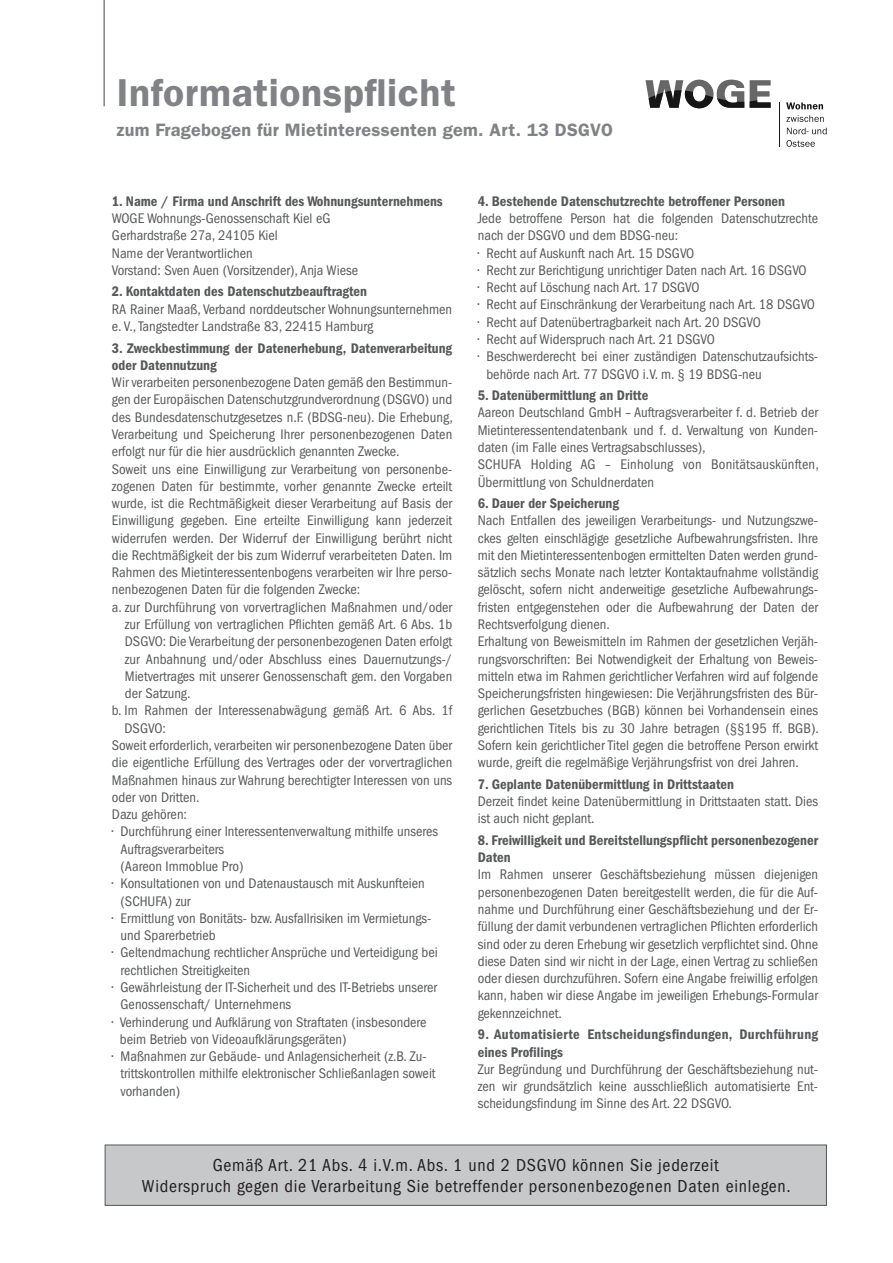
<style>
.page{position:relative;width:893px;height:1263px;background:#fff}
.page>*{position:absolute;margin:0;border:0;box-sizing:border-box;transform-origin:0 0}
.t1{font:600 39px "ITC Franklin Gothic Std";letter-spacing:.015em;color:#808285}
.t2{font:condensed 18px/21.6px "ITC Franklin Gothic Std";letter-spacing:.04em;color:#231f20;text-align:center}
.t3{font:600 18px "ITC Franklin Gothic Std";letter-spacing:.015em;color:#808285}
.t4{font:condensed 14.4px/17.2px "ITC Franklin Gothic Std";color:#57585a}
.t5{font:14.4px/17.2px "ITC Franklin Gothic Std Dm Cd";color:#57585a}
.t6{font:14.4px/17.2px "ITC Franklin Gothic Std Dm Cd";letter-spacing:.02em;color:#57585a}
</style>
<div class="page">
<div style="left:105px;top:1145px;width:721px;height:60px;background:#c7c8ca"></div>
<div style="left:105px;top:1145px;width:722px;height:60px;border:1px solid #57585a"></div>
<svg style="left:645px;top:79px;width:99px;height:29px"></svg>
<svg style="left:750px;top:80px;width:21px;height:28px"></svg>
<svg style="left:786px;top:140px;width:29px;height:7px"></svg>
<svg style="left:787px;top:128px;width:40px;height:6px"></svg>
<svg style="left:786px;top:115px;width:38px;height:7px"></svg>
<svg style="left:786px;top:102px;width:37px;height:7px"></svg>
<hr style="left:779px;top:102px;width:1px;height:45px;background:#151515">
<hr style="left:103px;top:0;width:2px;height:106px;background:#808285">
<h1 class="t1" style="left:117px;top:70px;width:340px">Informationspflicht</h1>
<p class="t3" style="left:117px;top:119px;width:497px">zum Fragebogen für Mietinteressenten gem. Art. 13 DSGVO</p>
<p class="t5" style="left:112px;top:192px;width:332px">1. Name / Firma und Anschrift des Wohnungsunternehmens</p>
<p class="t4" style="left:112px;top:210px;width:248px">WOGE Wohnungs-Genossenschaft Kiel eG Gerhardstraße 27a, 24105 Kiel<br>Name der Verantwortlichen<br>Vorstand: Sven Auen (Vorsitzender), Anja Wiese</p>
<p class="t5" style="left:112px;top:283px;width:257px">2. Kontaktdaten des Datenschutzbeauftragten</p>
<p class="t4" style="left:112px;top:300px;width:342px">RA Rainer Maaß, Verband norddeutscher Wohnungsunternehmen e. V., Tangstedter Landstraße 83, 22415 Hamburg</p>
<p class="t5" style="left:112px;top:339px;width:342px">3. Zweckbestimmung der Datenerhebung, Datenverarbeitung oder Datennutzung</p>
<p class="t4" style="left:112px;top:374px;width:342px">Wir verarbeiten personenbezogene Daten gemäß den Bestimmun-</p>
<p class="t4" style="left:112px;top:391px;width:342px">gen der Europäischen Datenschutzgrundverordnung (DSGVO) und</p>
<p class="t4" style="left:112px;top:408px;width:343px">des Bundesdatenschutzgesetzes n.F. (BDSG-neu). Die Erhebung,</p>
<p class="t4" style="left:112px;top:426px;width:342px">Verarbeitung und Speicherung Ihrer personenbezogenen Daten</p>
<p class="t4" style="left:112px;top:443px;width:289px">erfolgt nur für die hier ausdrücklich genannten Zwecke.</p>
<p class="t4" style="left:112px;top:460px;width:342px">Soweit uns eine Einwilligung zur Verarbeitung von personenbe-</p>
<p class="t4" style="left:112px;top:477px;width:342px">zogenen Daten für bestimmte, vorher genannte Zwecke erteilt</p>
<p class="t4" style="left:112px;top:495px;width:342px">wurde, ist die Rechtmäßigkeit dieser Verarbeitung auf Basis der</p>
<p class="t4" style="left:112px;top:512px;width:342px">Einwilligung gegeben. Eine erteilte Einwilligung kann jederzeit</p>
<p class="t4" style="left:112px;top:529px;width:342px">widerrufen werden. Der Widerruf der Einwilligung berührt nicht</p>
<p class="t4" style="left:112px;top:547px;width:342px">die Rechtmäßigkeit der bis zum Widerruf verarbeiteten Daten. Im</p>
<p class="t4" style="left:112px;top:564px;width:342px">Rahmen des Mietinteressentenbogens verarbeiten wir Ihre perso-</p>
<p class="t4" style="left:112px;top:581px;width:250px">nenbezogenen Daten für die folgenden Zwecke:</p>
<p class="t4" style="left:112px;top:598px;width:342px">a. zur Durchführung von vorvertraglichen Maßnahmen und/oder</p>
<p class="t4" style="left:125px;top:616px;width:329px">zur Erfüllung von vertraglichen Pflichten gemäß Art. 6 Abs. 1b</p>
<p class="t4" style="left:125px;top:633px;width:329px">DSGVO: Die Verarbeitung der personenbezogenen Daten erfolgt</p>
<p class="t4" style="left:125px;top:650px;width:329px">zur Anbahnung und/oder Abschluss eines Dauernutzungs-/</p>
<p class="t4" style="left:125px;top:668px;width:329px">Mietvertrages mit unserer Genossenschaft gem. den Vorgaben</p>
<p class="t4" style="left:125px;top:685px;width:67px">der Satzung.</p>
<p class="t4" style="left:112px;top:702px;width:342px">b. Im Rahmen der Interessenabwägung gemäß Art. 6 Abs. 1f</p>
<p class="t4" style="left:125px;top:719px;width:43px">DSGVO:</p>
<p class="t4" style="left:112px;top:737px;width:342px">Soweit erforderlich, verarbeiten wir personenbezogene Daten über</p>
<p class="t4" style="left:112px;top:754px;width:342px">die eigentliche Erfüllung des Vertrages oder der vorvertraglichen</p>
<p class="t4" style="left:112px;top:771px;width:342px">Maßnahmen hinaus zur Wahrung berechtigter Interessen von uns</p>
<p class="t4" style="left:112px;top:789px;width:89px">oder von Dritten.</p>
<p class="t4" style="left:112px;top:806px;width:77px">Dazu gehören:</p>
<p class="t4" style="left:121px;top:823px;width:319px;text-indent:-9px">• Durchführung einer Interessentenverwaltung mithilfe unseres<br>Auftragsverarbeiters<br>(Aareon Immoblue Pro)</p>
<p class="t4" style="left:121px;top:875px;width:306px;text-indent:-9px">• Konsultationen von und Datenaustausch mit Auskunfteien (SCHUFA) zur</p>
<p class="t4" style="left:121px;top:909px;width:312px;text-indent:-9px">• Ermittlung von Bonitäts- bzw. Ausfallrisiken im Vermietungs&shy;und Sparerbetrieb</p>
<p class="t4" style="left:121px;top:944px;width:319px;text-indent:-9px">• Geltendmachung rechtlicher Ansprüche und Verteidigung bei rechtlichen Streitigkeiten</p>
<p class="t4" style="left:121px;top:979px;width:318px;text-indent:-9px">• Gewährleistung der IT-Sicherheit und des IT-Betriebs unserer<br>Genossenschaft/ Unternehmens</p>
<p class="t4" style="left:120px;top:1013px;width:308px;text-indent:-8px">• Verhinderung und Aufklärung von Straftaten (insbesondere beim Betrieb von Videoaufklärungsgeräten)</p>
<p class="t4" style="left:121px;top:1048px;width:317px;text-indent:-9px">• Maßnahmen zur Gebäude- und Anlagensicherheit (z.B. Zu&shy;trittskontrollen mithilfe elektronischer Schließanlagen soweit vorhanden)</p>
<p class="t5" style="left:478px;top:192px;width:309px">4. Bestehende Datenschutzrechte betroffener Personen</p>
<p class="t4" style="left:478px;top:210px;width:342px">Jede betroffene Person hat die folgenden Datenschutzrechte nach der DSGVO und dem BDSG-neu:</p>
<p class="t4" style="left:478px;top:244px;width:218px">• Recht auf Auskunft nach Art. 15 DSGVO</p>
<p class="t4" style="left:478px;top:262px;width:330px">• Recht zur Berichtigung unrichtiger Daten nach Art. 16 DSGVO</p>
<p class="t4" style="left:478px;top:279px;width:223px">• Recht auf Löschung nach Art. 17 DSGVO</p>
<p class="t4" style="left:478px;top:296px;width:339px">• Recht auf Einschränkung der Verarbeitung nach Art. 18 DSGVO</p>
<p class="t4" style="left:478px;top:313px;width:285px">• Recht auf Datenübertragbarkeit nach Art. 20 DSGVO</p>
<p class="t4" style="left:478px;top:331px;width:239px">• Recht auf Widerspruch nach Art. 21 DSGVO</p>
<p class="t4" style="left:486px;top:348px;width:333px;text-indent:-9px">• Beschwerderecht bei einer zuständigen Datenschutzaufsichts&shy;behörde nach Art. 77 DSGVO i.V. m. § 19 BDSG-neu</p>
<p class="t5" style="left:478px;top:387px;width:172px">5. Datenübermittlung an Dritte</p>
<p class="t4" style="left:478px;top:404px;width:343px">Aareon Deutschland GmbH – Auftragsverarbeiter f. d. Betrieb der Mietinteressentendatenbank und f. d. Verwaltung von Kunden&shy;daten (im Falle eines Vertragsabschlusses),<br>SCHUFA Holding AG – Einholung von Bonitätsauskünften, Übermittlung von Schuldnerdaten</p>
<p class="t5" style="left:478px;top:495px;width:143px">6. Dauer der Speicherung</p>
<p class="t4" style="left:478px;top:512px;width:343px">Nach Entfallen des jeweiligen Verarbeitungs- und Nutzungszwe&shy;ckes gelten einschlägige gesetzliche Aufbewahrungsfristen. Ihre mit den Mietinteressentenbogen ermittelten Daten werden grund&shy;sätzlich sechs Monate nach letzter Kontaktaufnahme vollständig gelöscht, sofern nicht anderweitige gesetzliche Aufbewahrungs&shy;fristen entgegenstehen oder die Aufbewahrung der Daten der Rechtsverfolgung dienen.<br>Erhaltung von Beweismitteln im Rahmen der gesetzlichen Verjäh&shy;rungsvorschriften: Bei Notwendigkeit der Erhaltung von Beweis&shy;mitteln etwa im Rahmen gerichtlicher Verfahren wird auf folgende Speicherungsfristen hingewiesen: Die Verjährungsfristen des Bür&shy;gerlichen Gesetzbuches (BGB) können bei Vorhandensein eines gerichtlichen Titels bis zu 30 Jahre betragen (§§195 ff. BGB).<br>Sofern kein gerichtlicher Titel gegen die betroffene Person erwirkt wurde, greift die regelmäßige Verjährungsfrist von drei Jahren.</p>
<p class="t5" style="left:478px;top:775px;width:258px">7. Geplante Datenübermittlung in Drittstaaten</p>
<p class="t4" style="left:478px;top:793px;width:342px">Derzeit findet keine Datenübermittlung in Drittstaaten statt. Dies ist auch nicht geplant.</p>
<p class="t5" style="left:478px;top:831px;width:342px">8. Freiwilligkeit und Bereitstellungspflicht personenbezogener<br>Daten</p>
<p class="t4" style="left:478px;top:866px;width:342px;text-align:justify">Im Rahmen unserer Geschäftsbeziehung müssen diejenigen personenbezogenen Daten bereitgestellt werden, die für die Auf&shy;nahme und Durchführung einer Geschäftsbeziehung und der Er&shy;füllung der damit verbundenen vertraglichen Pflichten erforderlich sind oder zu deren Erhebung wir gesetzlich verpflichtet sind. Ohne diese Daten sind wir nicht in der Lage, einen Vertrag zu schließen oder diesen durchzuführen. Sofern eine Angabe freiwillig erfolgen kann, haben wir diese Angabe im jeweiligen Erhebungs-Formular gekennzeichnet.</p>
<p class="t6" style="left:478px;top:1026px;width:342px">9. Automatisierte Entscheidungsfindungen, Durchführung eines Profilings</p>
<p class="t4" style="left:478px;top:1060px;width:342px;text-align:justify">Zur Begründung und Durchführung der Geschäftsbeziehung nut&shy;zen wir grundsätzlich keine ausschließlich automatisierte Ent&shy;scheidungsfindung im Sinne des Art. 22 DSGVO.</p>
<p class="t2" style="left:142px;top:1154px;width:651px">Gemäß Art. 21 Abs. 4 i.V.m. Abs. 1 und 2 DSGVO können Sie jederzeit<br>Widerspruch gegen die Verarbeitung Sie betreffender personenbezogenen Daten einlegen.</p>
</div>
